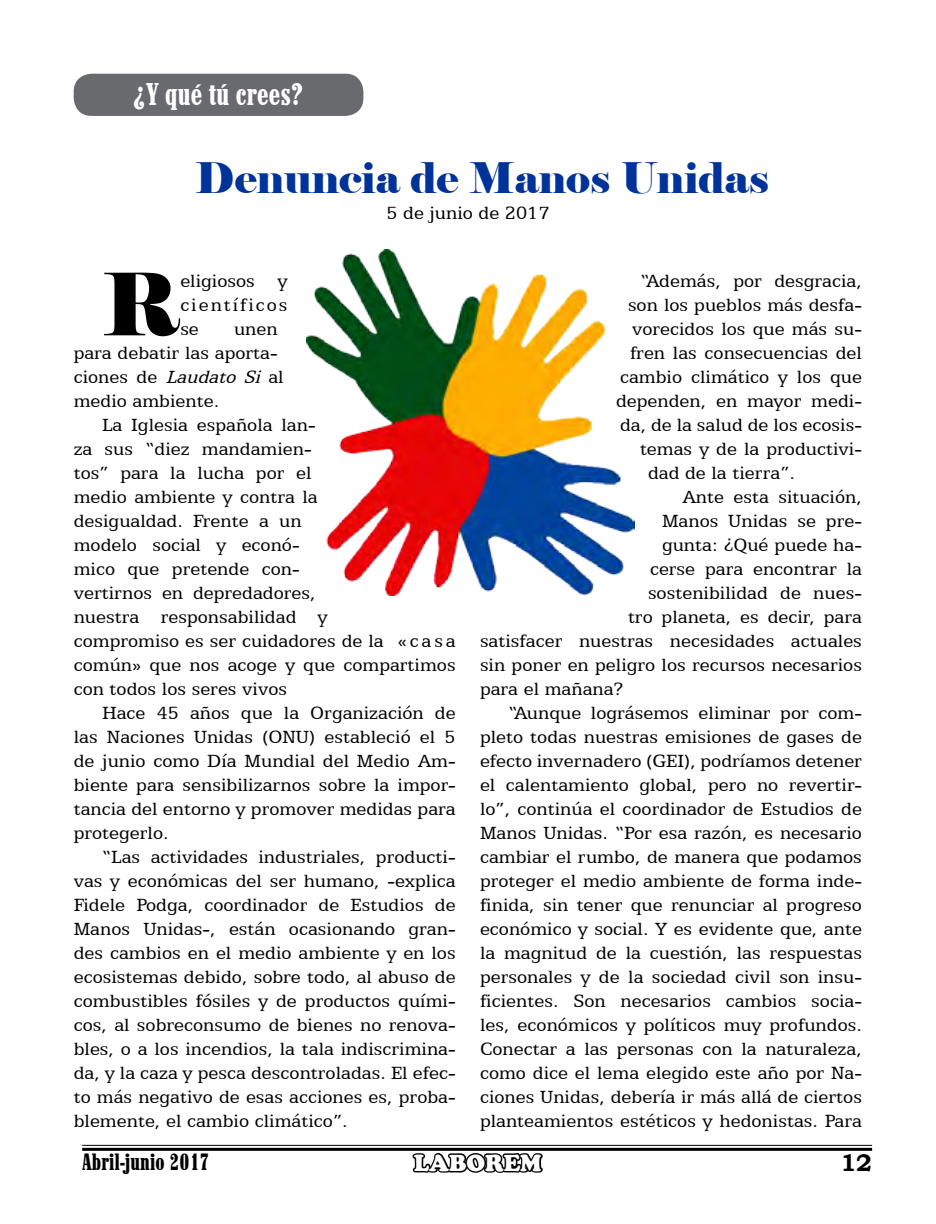
<style>
.page{position:relative;width:936px;height:1224px;background:#fff}
.page>*{position:absolute;margin:0;border:0;box-sizing:border-box;transform-origin:0 0}
.t1{font:85.8px "Elephant";color:#000}
.t2{font:42px "Elephant";color:#039}
.t3{font:32px "Marlboro";color:#fff}
.t4{font:24px "Marlboro";color:#000}
.t5{font:900 24px "Cooper";color:#fff}
.t6{font:700 24px "Bookman Old Style";color:#000}
.t7{font:20px/24px "Egyptian 505 BT";color:#000;text-align:justify}
.s1{font-style:italic}
</style>
<div class="page">
<hr style="left:82px;top:1145px;width:790px;height:1px;background:#000">
<hr style="left:82px;top:1148px;width:790px;height:3px;background:#000">
<svg style="left:410px;top:1144px;width:135px;height:29px"></svg>
<div style="left:74px;top:74px;width:289px;height:42px;background:#696a6d;border-radius:18px"></div>
<img style="left:306px;top:250px;width:329px;height:345px">
<h3 class="t3" style="left:133px;top:77px;width:172px">¿Y qué tú crees?</h3>
<h2 class="t2" style="left:195px;top:152px;width:576px">Denuncia de Manos Unidas</h2>
<p class="t7" style="left:386px;top:201px;width:165px">5 de junio de 2017</p>
<h1 class="t1" style="left:102px;top:251px;width:80px">R</h1>
<p class="t7" style="left:180px;top:269px;width:109px">eligiosos y científicos se</p>
<p class="t7" style="left:74px;top:317px;width:212px;text-align:left;text-indent:160px">unen para debatir las aporta&shy;ciones de <span class="s1">Laudato Si</span> al medio ambiente.</p>
<p class="t7" style="left:74px;top:413px;width:384px;text-align:left;text-indent:28px">La Iglesia española lan-<br>za sus “diez mandamien-<br>tos” para la lucha por el<br>medio ambiente y contra la<br>desigualdad. Frente a un<br>modelo social y econó-<br>mico que pretende con-<br>vertirnos en depredadores,<br>nuestra responsabilidad y<br>compromiso es ser cuidadores de la « c a s a común» que nos acoge y que compartimos con todos los seres vivos</p>
<p class="t7" style="left:74px;top:701px;width:384px;text-indent:28px">Hace 45 años que la Organización de las Naciones Unidas (ONU) estableció el 5 de junio como Día Mundial del Medio Am&shy;biente para sensibilizarnos sobre la impor&shy;tancia del entorno y promover medidas para protegerlo.</p>
<p class="t7" style="left:74px;top:845px;width:384px;text-indent:28px">“Las actividades industriales, producti&shy;vas y económicas del ser humano, -explica Fidele Podga, coordinador de Estudios de Manos Unidas-, están ocasionando gran&shy;des cambios en el medio ambiente y en los ecosistemas debido, sobre todo, al abuso de combustibles fósiles y de productos quími&shy;cos, al sobreconsumo de bienes no renova&shy;bles, o a los incendios, la tala indiscrimina&shy;da, y la caza y pesca descontroladas. El efec&shy;to más negativo de esas acciones es, proba&shy;blemente, el cambio climático”.</p>
<p class="t7" style="left:640px;top:269px;width:223px">“Además, por desgracia,</p>
<p class="t7" style="left:628px;top:293px;width:235px">son los pueblos más desfa-</p>
<p class="t7" style="left:632px;top:317px;width:231px">vorecidos los que más su-</p>
<p class="t7" style="left:630px;top:341px;width:233px">fren las consecuencias del</p>
<p class="t7" style="left:620px;top:365px;width:244px">cambio climático y los que</p>
<p class="t7" style="left:616px;top:389px;width:248px">dependen, en mayor medi-</p>
<p class="t7" style="left:620px;top:413px;width:243px">da, de la salud de los ecosis-</p>
<p class="t7" style="left:640px;top:437px;width:224px">temas y de la productivi-</p>
<p class="t7" style="left:648px;top:461px;width:149px">dad de la tierra”.</p>
<p class="t7" style="left:682px;top:485px;width:181px">Ante esta situación,</p>
<p class="t7" style="left:662px;top:509px;width:201px">Manos Unidas se pre-</p>
<p class="t7" style="left:662px;top:533px;width:201px">gunta: ¿Qué puede ha-</p>
<p class="t7" style="left:650px;top:557px;width:214px">cerse para encontrar la</p>
<p class="t7" style="left:648px;top:581px;width:215px">sostenibilidad de nues-</p>
<p class="t7" style="left:628px;top:605px;width:235px">tro planeta, es decir, para</p>
<p class="t7" style="left:480px;top:629px;width:383px">satisfacer nuestras necesidades actuales</p>
<p class="t7" style="left:480px;top:653px;width:384px">sin poner en peligro los recursos necesarios</p>
<p class="t7" style="left:480px;top:677px;width:145px">para el mañana?</p>
<p class="t7" style="left:508px;top:701px;width:355px">“Aunque lográsemos eliminar por com-</p>
<p class="t7" style="left:480px;top:725px;width:384px">pleto todas nuestras emisiones de gases de</p>
<p class="t7" style="left:480px;top:749px;width:384px">efecto invernadero (GEI), podríamos detener</p>
<p class="t7" style="left:480px;top:773px;width:383px">el calentamiento global, pero no revertir-</p>
<p class="t7" style="left:480px;top:797px;width:384px">lo”, continúa el coordinador de Estudios de</p>
<p class="t7" style="left:480px;top:821px;width:383px">Manos Unidas. “Por esa razón, es necesario</p>
<p class="t7" style="left:480px;top:845px;width:383px">cambiar el rumbo, de manera que podamos</p>
<p class="t7" style="left:480px;top:869px;width:384px">proteger el medio ambiente de forma inde-</p>
<p class="t7" style="left:480px;top:893px;width:383px">finida, sin tener que renunciar al progreso</p>
<p class="t7" style="left:480px;top:917px;width:384px">económico y social. Y es evidente que, ante</p>
<p class="t7" style="left:480px;top:941px;width:384px">la magnitud de la cuestión, las respuestas</p>
<p class="t7" style="left:480px;top:965px;width:384px">personales y de la sociedad civil son insu-</p>
<p class="t7" style="left:480px;top:989px;width:384px">ficientes. Son necesarios cambios socia-</p>
<p class="t7" style="left:480px;top:1013px;width:384px">les, económicos y políticos muy profundos.</p>
<p class="t7" style="left:480px;top:1037px;width:383px">Conectar a las personas con la naturaleza,</p>
<p class="t7" style="left:480px;top:1061px;width:383px">como dice el lema elegido este año por Na-</p>
<p class="t7" style="left:480px;top:1085px;width:384px">ciones Unidas, debería ir más allá de ciertos</p>
<p class="t7" style="left:480px;top:1109px;width:384px">planteamientos estéticos y hedonistas. Para</p>
<p class="t4" style="left:82px;top:1149px;width:129px">Abril-junio 2017</p>
<p class="t5" style="left:414px;top:1149px;width:129px">LABOREM</p>
<p class="t6" style="left:840px;top:1145px;width:33px">12</p>
</div>
